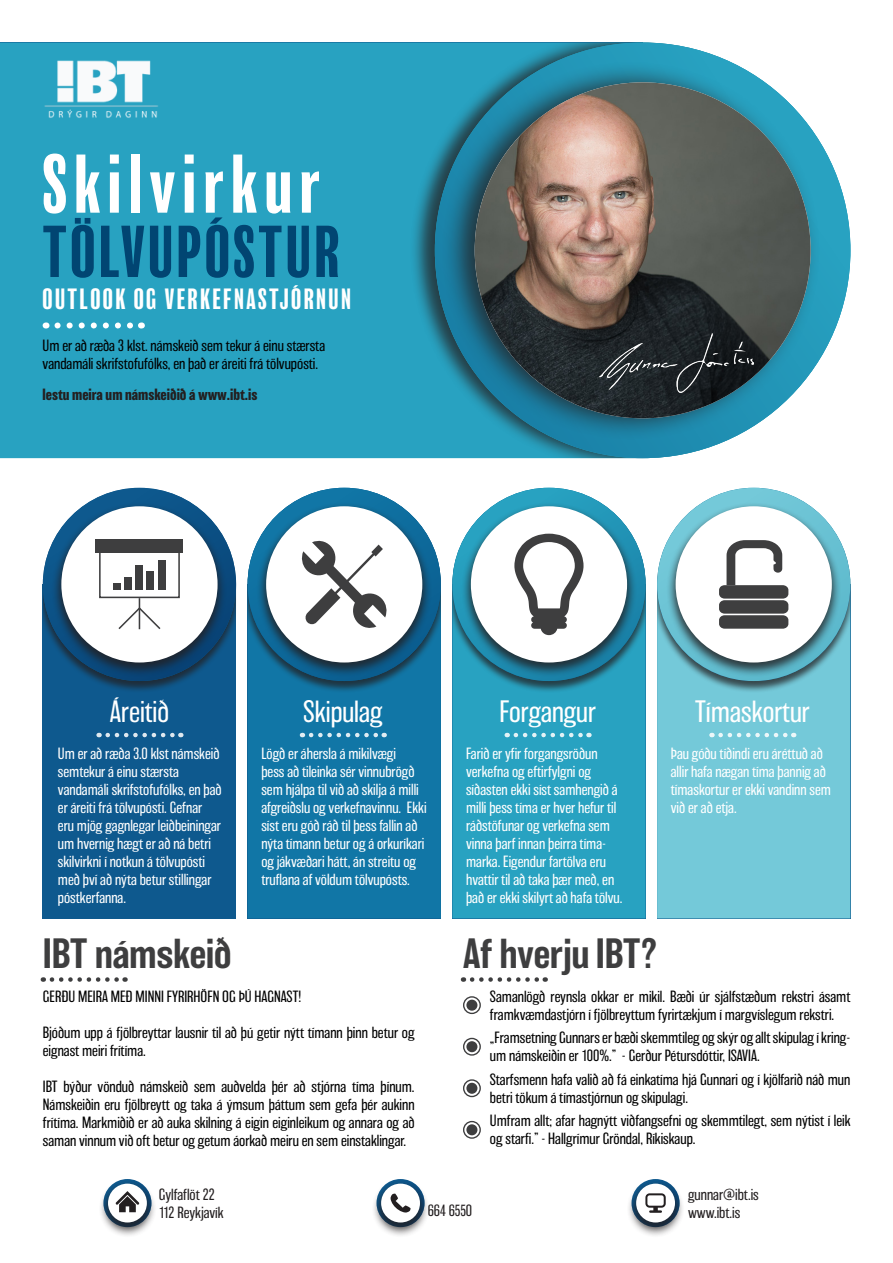
<style>
.page{position:relative;width:893px;height:1263px;background:#fff}
.page>*{position:absolute;margin:0;border:0;box-sizing:border-box;transform-origin:0 0}
.Slogan{font:condensed 76.5px "Balboa";letter-spacing:.09em;color:#fff}
.Slogan_2{font:condensed 67.5px "Balboa";letter-spacing:.05em;color:#014572}
.t1{font:500 39px "Balboa";color:#3e3e3f}
.Subtitle{font:200 28.5px "Balboa";color:#fff}
.Slogan-2{font:condensed 27px "Balboa";letter-spacing:.09em;color:#fff}
.Text{font:200 15px/18px "Balboa";color:#000}
.Text_2{font:200 15px/18px "Balboa";color:#fff}
.Contact{font:200 15px "Balboa";color:#231f20}
.Text_2-2{font:700 15px "Balboa";color:#231f20}
</style>
<div class="page">
<div style="left:43px;top:584px;width:193px;height:334px;background:#0e598e"></div>
<div style="left:43px;top:488px;width:193px;height:205px;background:#231f20;opacity:.75"></div>
<svg style="left:43px;top:488px;width:193px;height:193px;fill:#0d568b"></svg>
<div style="left:51px;top:502px;width:177px;height:176px;background:#231f20;opacity:.8"></div>
<div style="left:61px;top:506px;width:157px;height:156px;background:#fff;border-radius:50%"></div>
<div style="left:248px;top:693px;width:193px;height:225px;background:#1176a6"></div>
<div style="left:248px;top:488px;width:193px;height:205px;background:#231f20;opacity:.75"></div>
<svg style="left:248px;top:488px;width:193px;height:193px;fill:#1073a3"></svg>
<div style="left:256px;top:502px;width:176px;height:176px;background:#231f20;opacity:.8"></div>
<div style="left:266px;top:506px;width:156px;height:156px;background:#fff;border-radius:50%"></div>
<div style="left:452px;top:693px;width:194px;height:225px;background:#28a2c1"></div>
<div style="left:452px;top:488px;width:194px;height:205px;background:#231f20;opacity:.75"></div>
<svg style="left:452px;top:488px;width:194px;height:193px;fill:#269ebe"></svg>
<div style="left:461px;top:502px;width:176px;height:176px;background:#231f20;opacity:.8"></div>
<div style="left:471px;top:506px;width:156px;height:156px;background:#fff;border-radius:50%"></div>
<div style="left:0;top:43px;width:410px;height:415px;background:#28a2c1"></div>
<div style="left:410px;top:43px;width:440px;height:415px;background:#231f20;opacity:.75"></div>
<svg style="left:435px;top:43px;width:415px;height:415px;fill:#269ebe"></svg>
<div style="left:657px;top:693px;width:193px;height:225px;background:#74c9d9"></div>
<div style="left:657px;top:488px;width:193px;height:205px;background:#231f20;opacity:.75"></div>
<svg style="left:657px;top:488px;width:193px;height:193px;fill:#71c7d7"></svg>
<div style="left:666px;top:502px;width:176px;height:176px;background:#231f20;opacity:.8"></div>
<div style="left:676px;top:506px;width:156px;height:156px;background:#fff;border-radius:50%"></div>
<svg style="left:57px;top:322px;width:78px;height:6px"></svg>
<div style="left:99px;top:549px;width:81px;height:49px;border:2px solid #3e3e3f"></div>
<hr style="left:139px;top:598px;width:1px;height:31px;background:#3e3e3f">
<svg style="left:118px;top:606px;width:43px;height:24px"></svg>
<div style="left:96px;top:540px;width:87px;height:13px;background:#3e3e3f"></div>
<div style="left:114px;top:583px;width:7px;height:6px;background:#3e3e3f"></div>
<div style="left:125px;top:577px;width:7px;height:12px;background:#3e3e3f"></div>
<div style="left:136px;top:565px;width:7px;height:24px;background:#3e3e3f"></div>
<div style="left:147px;top:571px;width:7px;height:18px;background:#3e3e3f"></div>
<div style="left:158px;top:560px;width:7px;height:29px;background:#3e3e3f"></div>
<svg style="left:301px;top:540px;width:86px;height:88px"></svg>
<svg style="left:514px;top:534px;width:69px;height:101px"></svg>
<div style="left:719px;top:615px;width:69px;height:14px;background:#3e3e3f;border-radius:5px"></div>
<svg style="left:719px;top:540px;width:69px;height:74px"></svg>
<svg style="left:108px;top:733px;width:73px;height:4px"></svg>
<svg style="left:311px;top:733px;width:74px;height:4px"></svg>
<svg style="left:516px;top:733px;width:73px;height:4px"></svg>
<svg style="left:721px;top:733px;width:73px;height:4px"></svg>
<svg style="left:52px;top:977px;width:74px;height:5px"></svg>
<svg style="left:472px;top:977px;width:74px;height:5px"></svg>
<div style="left:466px;top:1000px;width:11px;height:11px;background:#3e3e3f;border-radius:50%"></div>
<div style="left:463px;top:996px;width:18px;height:18px;border:1px solid #3e3e3f;border-radius:50%"></div>
<div style="left:466px;top:1041px;width:11px;height:11px;background:#3e3e3f;border-radius:50%"></div>
<div style="left:463px;top:1038px;width:18px;height:18px;border:1px solid #3e3e3f;border-radius:50%"></div>
<div style="left:466px;top:1083px;width:11px;height:11px;background:#3e3e3f;border-radius:50%"></div>
<div style="left:463px;top:1079px;width:18px;height:18px;border:1px solid #3e3e3f;border-radius:50%"></div>
<div style="left:466px;top:1124px;width:11px;height:11px;background:#3e3e3f;border-radius:50%"></div>
<div style="left:463px;top:1121px;width:18px;height:18px;border:1px solid #3e3e3f;border-radius:50%"></div>
<div style="left:99px;top:1180px;width:57px;height:57px;background:#231f20;opacity:.8"></div>
<div style="left:108px;top:1183px;width:39px;height:39px;background:#fff;border-radius:50%"></div>
<svg style="left:116px;top:1191px;width:23px;height:21px"></svg>
<div style="left:372px;top:1180px;width:58px;height:57px;background:#231f20;opacity:.8"></div>
<div style="left:381px;top:1183px;width:39px;height:39px;background:#fff;border-radius:50%"></div>
<svg style="left:391px;top:1193px;width:20px;height:19px"></svg>
<div style="left:627px;top:1180px;width:58px;height:57px;background:#231f20;opacity:.8"></div>
<div style="left:636px;top:1183px;width:39px;height:39px;background:#fff;border-radius:50%"></div>
<svg style="left:645px;top:1193px;width:21px;height:20px"></svg>
<img style="left:43px;top:56px;width:119px;height:65px">
<div style="left:442px;top:61px;width:379px;height:379px;background:#231f20;opacity:.8"></div>
<img style="left:475px;top:82px;width:336px;height:336px;border-radius:168px">
<img style="left:600px;top:333px;width:154px;height:59px">
<p class="Slogan" style="left:43px;top:145px;width:279px">Skilvirkur</p>
<p class="Slogan_2" style="left:43px;top:217px;width:298px">TÖLVUPÓSTUR</p>
<p class="Slogan-2" style="left:43px;top:285px;width:310px">OUTLOOK OG VERKEFNASTJÓRNUN</p>
<p class="Text" style="left:43px;top:337px;width:284px">Um er að ræða 3 klst. námskeið sem tekur á einu stærsta</p>
<p class="Text" style="left:43px;top:355px;width:277px">vandamáli skrifstofufólks, en það er áreiti frá tölvupósti.</p>
<p class="Text_2-2" style="left:43px;top:386px;width:216px">lestu meira um námskeiðið á www.ibt.is</p>
<p class="Subtitle" style="left:110px;top:696px;width:61px">Áreitið</p>
<p class="Text_2" style="left:58px;top:744px;width:165px">Um er að ræða 3.0 klst námskeið semtekur á einu stærsta vandamáli skrifstofufólks, en það er áreiti frá tölvupósti. Gefnar eru mjög gagnlegar leiðbeiningar um hvernig hægt er að ná betri skilvirkni í notkun á tölvupósti með því að nýta betur stillingar póstkerfanna.</p>
<p class="t1" style="left:43px;top:932px;width:190px">IBT námskeið</p>
<p class="Subtitle" style="left:303px;top:696px;width:81px">Skipulag</p>
<p class="Text_2" style="left:261px;top:744px;width:167px">Lögð er áhersla á mikilvægi<br>þess að tileinka sér vinnubrögð sem hjálpa til við að skilja á milli afgreiðslu og verkefnavinnu. Ekki síst eru góð ráð til þess fallin að nýta tímann betur og á orkuríkari og jákvæðari hátt, án streitu og truflana af völdum tölvupósts.</p>
<p class="Text" style="left:43px;top:987px;width:260px">GERÐU MEIRA MEÐ MINNI FYRIRHÖFN OG ÞÚ HAGNAST!</p>
<p class="Text" style="left:43px;top:1023px;width:373px">Bjóðum upp á fjölbreyttar lausnir til að þú getir nýtt tímann þinn betur og eignast meiri frítíma.</p>
<p class="Text" style="left:43px;top:1077px;width:373px;text-align:justify">IBT býður vönduð námskeið sem auðvelda þér að stjórna tíma þínum.<br>Námskeiðin eru fjölbreytt og taka á ýmsum þáttum sem gefa þér aukinn frítíma. Markmiðið er að auka skilning á eigin eiginleikum og annara og að saman vinnum við oft betur og getum áorkað meiru en sem einstaklingar.</p>
<p class="Subtitle" style="left:499px;top:696px;width:98px">Forgangur</p>
<p class="Text_2" style="left:466px;top:744px;width:153px">Farið er yfir forgangsröðun verkefna og eftirfylgni og síðasten ekki síst samhengið á milli þess tíma er hver hefur til ráðstöfunar og verkefna sem vinna þarf innan þeirra tíma-</p>
<p class="Text_2" style="left:466px;top:852px;width:158px">marka. Eigendur fartölva eru hvattir til að taka þær með, en það er ekki skilyrt að hafa tölvu.</p>
<p class="Subtitle" style="left:695px;top:696px;width:116px">Tímaskortur</p>
<p class="Text_2" style="left:671px;top:744px;width:162px">Þau góðu tíðindi eru áréttuð að allir hafa nægan tíma þannig að tímaskortur er ekki vandinn sem við er að etja.</p>
<p class="t1" style="left:463px;top:932px;width:196px">Af hverju IBT?</p>
<p class="Text" style="left:490px;top:987px;width:362px">Samanlögð reynsla okkar er mikil. Bæði úr sjálfstæðum rekstri ásamt framkvæmdastjórn í fjölbreyttum fyrirtækjum í margvíslegum rekstri.</p>
<p class="Text" style="left:490px;top:1029px;width:362px">„Framsetning Gunnars er bæði skemmtileg og skýr og allt skipulag í kring&shy;um námskeiðin er 100%.” - Gerður Pétursdóttir, ISAVIA.</p>
<p class="Text" style="left:490px;top:1070px;width:362px">Starfsmenn hafa valið að fá einkatíma hjá Gunnari og í kjölfarið náð mun betri tökum á tímastjórnun og skipulagi.</p>
<p class="Text" style="left:490px;top:1112px;width:362px">Umfram allt; afar hagnýtt viðfangsefni og skemmtilegt, sem nýtist í leik og starfi.” - Hallgrímur Gröndal, Ríkiskaup.</p>
<p class="Contact" style="left:159px;top:1186px;width:58px">Gylfaflöt 22</p>
<p class="Contact" style="left:159px;top:1204px;width:66px">112 Reykjavík</p>
<p class="Contact" style="left:428px;top:1203px;width:46px">664 6550</p>
<p class="Contact" style="left:688px;top:1186px;width:72px">gunnar@ibt.is</p>
<p class="Contact" style="left:688px;top:1204px;width:54px">www.ibt.is</p>
</div>
